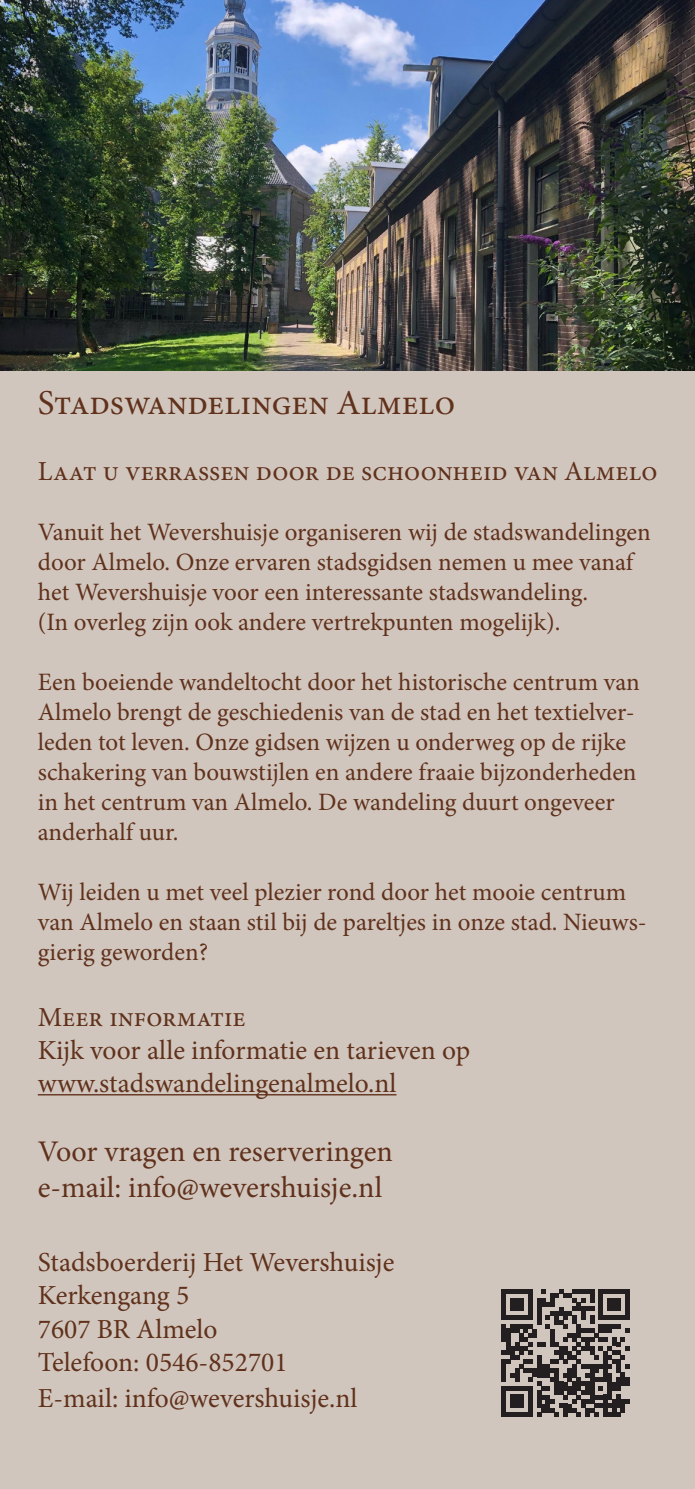
<style>
.page{position:relative;width:695px;height:1489px;background:#fff}
.page>*{position:absolute;margin:0;border:0;box-sizing:border-box;transform-origin:0 0}
.t1{font:35px "Minion Pro";color:#60311b}
.t2{font:30px "Minion Pro";color:#60311b}
.t3{font:27.5px "Minion Pro";color:#60311b}
.t4{font:25px/30px "Minion Pro";color:#60311b}
</style>
<div class="page">
<div style="left:0;top:0;width:694px;height:1488px;background:#d1c6be"></div>
<img style="left:0;top:0;width:694px;height:370px">
<hr style="left:38px;top:1094px;width:358px;height:1px;background:#60311b">
<svg style="left:501px;top:1289px;width:128px;height:127px"></svg>
<p class="t1" style="left:38px;top:379px;width:419px">Stadswandelingen Almelo</p>
<p class="t3" style="left:38px;top:452px;width:621px">Laat u verrassen door de schoonheid van Almelo</p>
<p class="t4" style="left:38px;top:517px;width:614px">Vanuit het Wevershuisje organiseren wij de stadswandelingen door Almelo. Onze ervaren stadsgidsen nemen u mee vanaf het Wevershuisje voor een interessante stadswandeling.</p>
<p class="t4" style="left:38px;top:607px;width:524px">(In overleg zijn ook andere vertrekpunten mogelijk).</p>
<p class="t4" style="left:38px;top:667px;width:603px">Een boeiende wandeltocht door het historische centrum van Almelo brengt de geschiedenis van de stad en het textielver&shy;leden tot leven. Onze gidsen wijzen u onderweg op de rijke schakering van bouwstijlen en andere fraaie bijzonderheden in het centrum van Almelo. De wandeling duurt ongeveer anderhalf uur.</p>
<p class="t4" style="left:38px;top:877px;width:610px">Wij leiden u met veel plezier rond door het mooie centrum van Almelo en staan stil bij de pareltjes in onze stad. Nieuws&shy;gierig geworden?</p>
<p class="t3" style="left:38px;top:998px;width:209px">Meer informatie</p>
<p class="t3" style="left:38px;top:1031px;width:434px">Kijk voor alle informatie en tarieven op</p>
<p class="t3" style="left:38px;top:1064px;width:360px">www.stadswandelingenalmelo.nl</p>
<p class="t2" style="left:38px;top:1131px;width:356px">Voor vragen en reserveringen</p>
<p class="t2" style="left:38px;top:1167px;width:346px">e-mail: info@wevershuisje.nl</p>
<p class="t3" style="left:38px;top:1244px;width:358px">Stadsboerderij Het Wevershuisje</p>
<p class="t3" style="left:38px;top:1277px;width:153px">Kerkengang 5</p>
<p class="t3" style="left:38px;top:1310px;width:181px">7607 BR Almelo</p>
<p class="t3" style="left:38px;top:1343px;width:251px">Telefoon: 0546-852701</p>
<p class="t3" style="left:38px;top:1379px;width:321px">E-mail: info@wevershuisje.nl</p>
</div>
